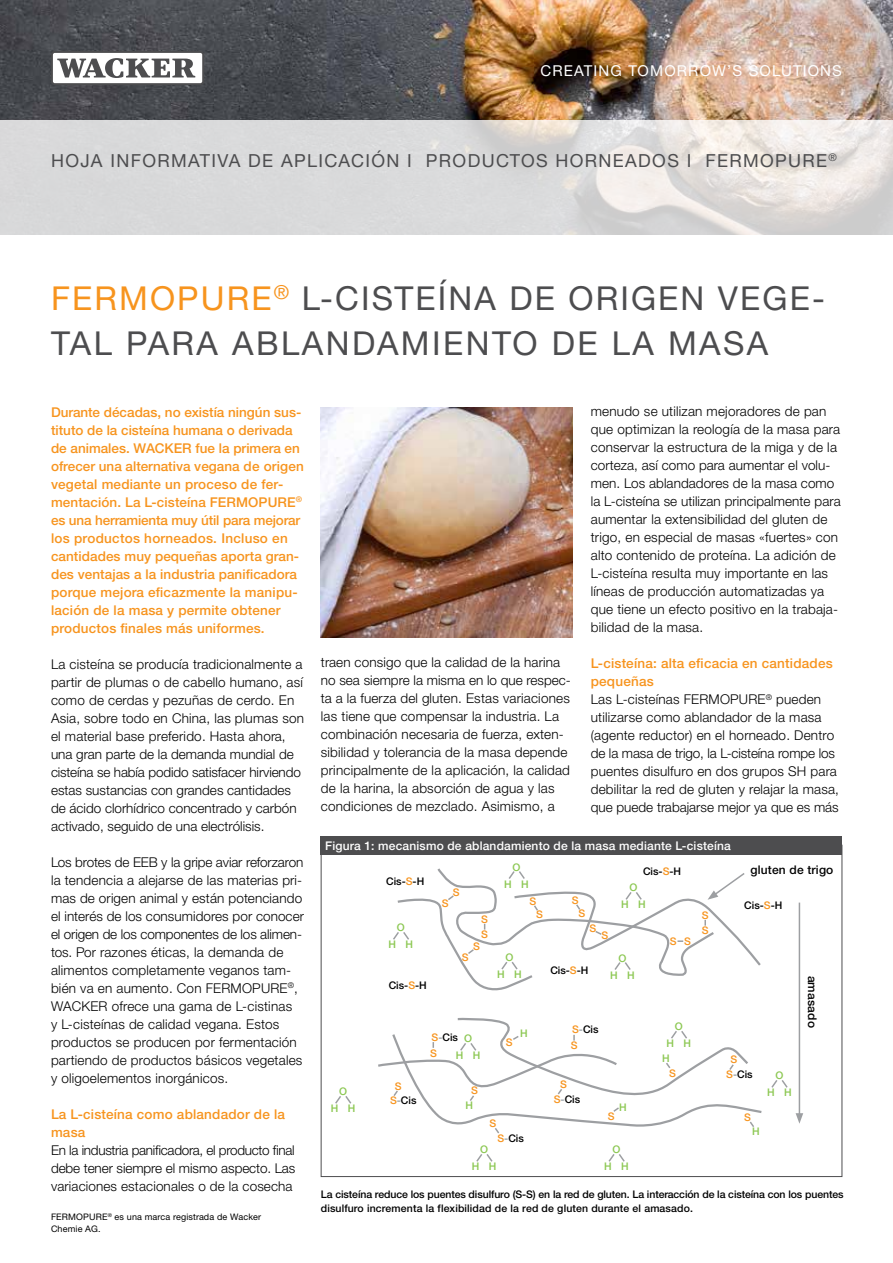
<style>
.page{position:relative;width:893px;height:1263px;background:#fff}
.page>*{position:absolute;margin:0;border:0;box-sizing:border-box;transform-origin:0 0}
.t1{font:33px/45.6px "Helvetica Panfor Wacker";letter-spacing:.065em;color:#4d4d4f}
.t2{font:18px "Helvetica Panfor Wacker";letter-spacing:.075em;color:#4d4d4f}
.t3{font:15px "Helvetica Panfor Wacker";letter-spacing:.075em;color:#fff}
.t4{font:300 13.5px/18px "Helvetica Panfor Wacker";letter-spacing:.015em;color:#000}
.t5{font:500 13.5px/18px "Helvetica Panfor Wacker";letter-spacing:.005em;color:#f7941e}
.t6{font:500 12px "Helvetica Panfor Wacker";letter-spacing:.015em;color:#fff}
.t7{font:500 12px "Helvetica Panfor Wacker";letter-spacing:.015em;color:#000}
.t8{font:500 10.5px/13.5px "Helvetica Panfor Wacker";color:#000}
.t9{font:500 10.5px/17px "Helvetica Panfor Wacker";color:#8bc751;text-align:center}
.t10{font:500 10.5px/15.3px "Helvetica Panfor Wacker";color:#f7941e}
.t11{font:9px/12px "Helvetica Panfor Wacker";letter-spacing:.015em;color:#000}
.s1{color:#f7941e}
.s2{font-weight:500;color:#f7941e}
.s3{color:#919ba1}
</style>
<div class="page">
<img style="left:0;top:0;width:893px;height:120px">
<svg style="left:51px;top:51px;width:153px;height:34px"></svg>
<div style="left:53px;top:53px;width:149px;height:30px;background:#fff;border-radius:2px"></div>
<svg style="left:57px;top:58px;width:138px;height:20px"></svg>
<img style="left:321px;top:407px;width:251px;height:230px">
<svg style="left:0;top:120px;width:893px;height:115px;background:#dddcdb"></svg>
<svg style="left:771px;top:1080px;width:17px;height:8px"></svg>
<svg style="left:608px;top:1154px;width:17px;height:8px"></svg>
<svg style="left:476px;top:1154px;width:17px;height:8px"></svg>
<svg style="left:335px;top:1096px;width:17px;height:8px"></svg>
<svg style="left:378px;top:1017px;width:384px;height:117px"></svg>
<hr style="left:799px;top:902px;width:1px;height:213px;background:#9d9fa2">
<svg style="left:796px;top:1113px;width:7px;height:11px"></svg>
<svg style="left:393px;top:868px;width:368px;height:123px"></svg>
<div style="left:321px;top:837px;width:521px;height:18px;background:#4d4d4f"></div>
<p class="t3" style="left:540px;top:61px;width:303px">CREATING TOMORROW’S SOLUTIONS</p>
<h2 class="t2" style="left:51px;top:149px;width:787px">HOJA INFORMATIVA DE APLICACIÓN I PRODUCTOS HORNEADOS I FERMOPURE<sup>®</sup></h2>
<h1 class="t1" style="left:51px;top:275px;width:775px"><span class="s1">FERMOPURE</span><sup>®</sup> L-CISTEÍNA DE ORIGEN VEGE-<br>TAL PARA ABLANDAMIENTO DE LA MASA</h1>
<p class="t5" style="left:51px;top:403px;width:254px">Durante décadas, no existía ningún sus&shy;tituto de la cisteína humana o derivada de animales. WACKER fue la primera en ofrecer una alternativa vegana de origen vegetal mediante un proceso de fer&shy;mentación. La L-cisteína FERMOPURE<sup>® </sup>es una herramienta muy útil para mejorar los productos horneados. Incluso en cantidades muy pequeñas aporta gran&shy;des ventajas a la industria panificadora porque mejora eficazmente la manipu&shy;lación de la masa y permite obtener productos finales más uniformes.</p>
<p class="t4" style="left:51px;top:655px;width:254px">La cisteína se producía tradicionalmente a partir de plumas o de cabello humano, así como de cerdas y pezuñas de cerdo. En Asia, sobre todo en China, las plumas son el material base preferido. Hasta ahora, una gran parte de la demanda mundial de cisteína se había podido satisfacer hirviendo estas sustancias con grandes cantidades de ácido clorhídrico concentrado y carbón activado, seguido de una electrólisis.</p>
<p class="t4" style="left:51px;top:853px;width:255px">Los brotes de EEB y la gripe aviar reforzaron la tendencia a alejarse de las materias pri&shy;mas de origen animal y están potenciando el interés de los consumidores por conocer el origen de los componentes de los alimen&shy;tos. Por razones éticas, la demanda de alimentos completamente veganos tam&shy;bién va en aumento. Con FERMOPURE<sup>®</sup>, WACKER ofrece una gama de L-cistinas<br>y L-cisteínas de calidad vegana. Estos productos se producen por fermentación partiendo de productos básicos vegetales y oligoelementos inorgánicos.</p>
<p class="t5" style="left:51px;top:1105px;width:236px">La L-cisteína como ablandador de la masa</p>
<p class="t4" style="left:51px;top:1141px;width:246px;text-align:justify">En la industria panificadora, el producto final debe tener siempre el mismo aspecto. Las variaciones estacionales o de la cosecha</p>
<p class="t11" style="left:51px;top:1210px;width:212px">FERMOPURE<sup>®</sup> es una marca registrada de Wacker<br>Chemie AG.</p>
<p class="t4" style="left:321px;top:653px;width:251px">traen consigo que la calidad de la harina no sea siempre la misma en lo que respec&shy;ta a la fuerza del gluten. Estas variaciones las tiene que compensar la industria. La combinación necesaria de fuerza, exten&shy;sibilidad y tolerancia de la masa depende principalmente de la aplicación, la calidad de la harina, la absorción de agua y las condiciones de mezclado. Asimismo, a</p>
<p class="t4" style="left:591px;top:402px;width:251px">menudo se utilizan mejoradores de pan que optimizan la reología de la masa para conservar la estructura de la miga y de la corteza, así como para aumentar el volu&shy;men. Los ablandadores de la masa como la L-cisteína se utilizan principalmente para aumentar la extensibilidad del gluten de trigo, en especial de masas «fuertes» con alto contenido de proteína. La adición de L-cisteína resulta muy importante en las líneas de producción automatizadas ya que tiene un efecto positivo en la trabaja&shy;bilidad de la masa.</p>
<p class="t4" style="left:591px;top:654px;width:250px"><span class="s2">L-cisteína: alta eficacia en cantidades pequeñas<br></span>Las L-cisteínas FERMOPURE<sup>®</sup> pueden utilizarse como ablandador de la masa (agente reductor) en el horneado. Dentro de la masa de trigo, la L-cisteína rompe los puentes disulfuro en dos grupos SH para debilitar la red de gluten y relajar la masa, que puede trabajarse mejor ya que es más</p>
<p class="t6" style="left:325px;top:838px;width:407px">Figura 1: mecanismo de ablandamiento de la masa mediante L-cisteína</p>
<p class="t8" style="left:386px;top:874px;width:40px">Cis-<span class="s1">S</span>-H</p>
<p class="t9" style="left:389px;top:919px;width:26px">O<br>H H</p>
<p class="t10" style="left:453px;top:884px;width:8px">S</p>
<p class="t10" style="left:442px;top:896px;width:8px">S</p>
<p class="t10" style="left:481px;top:911px;width:8px">S<br>S</p>
<p class="t10" style="left:473px;top:938px;width:8px">S</p>
<p class="t9" style="left:504px;top:858px;width:26px">O<br>H H</p>
<p class="t10" style="left:529px;top:893px;width:8px">S</p>
<p class="t10" style="left:536px;top:907px;width:8px">S</p>
<p class="t10" style="left:572px;top:892px;width:8px">S</p>
<p class="t10" style="left:578px;top:906px;width:8px">S</p>
<p class="t10" style="left:589px;top:920px;width:8px">S</p>
<p class="t10" style="left:602px;top:927px;width:8px">S</p>
<p class="t8" style="left:643px;top:865px;width:40px">Cis-<span class="s1">S</span>-H</p>
<p class="t9" style="left:621px;top:879px;width:26px">O<br>H H</p>
<p class="t10" style="left:670px;top:933px;width:23px">S S</p>
<p class="t10" style="left:702px;top:907px;width:8px">S<br>S</p>
<p class="t7" style="left:750px;top:863px;width:84px">gluten de trigo</p>
<p class="t8" style="left:744px;top:899px;width:40px">Cis-<span class="s1">S</span>-H</p>
<p class="t9" style="left:331px;top:1083px;width:26px">O<br>H H</p>
<p class="t8" style="left:389px;top:979px;width:40px">Cis-<span class="s1">S</span>-H</p>
<p class="t10" style="left:462px;top:949px;width:8px">S</p>
<p class="t8" style="left:432px;top:1030px;width:28px"><span class="s1">S</span><span class="s3">-</span>Cis</p>
<p class="t9" style="left:456px;top:1030px;width:26px">O<br>H H</p>
<p class="t10" style="left:430px;top:1045px;width:8px">S</p>
<p class="t9" style="left:497px;top:949px;width:26px">O<br>H H</p>
<p class="t10" style="left:506px;top:1034px;width:8px">S</p>
<p class="t9" style="left:520px;top:1025px;width:9px">H</p>
<p class="t8" style="left:550px;top:964px;width:40px">Cis-<span class="s1">S</span>-H</p>
<p class="t9" style="left:618px;top:949px;width:9px">O</p>
<p class="t9" style="left:610px;top:966px;width:9px">H</p>
<p class="t9" style="left:627px;top:966px;width:9px">H</p>
<p class="t8" style="left:572px;top:1023px;width:28px"><span class="s1">S</span><span class="s3">-</span>Cis</p>
<p class="t10" style="left:571px;top:1038px;width:8px">S</p>
<p class="t10" style="left:560px;top:1076px;width:8px">S</p>
<p class="t10" style="left:395px;top:1078px;width:8px">S</p>
<p class="t10" style="left:471px;top:1083px;width:8px">S</p>
<p class="t8" style="left:390px;top:1094px;width:28px"><span class="s1">S</span><span class="s3">-</span>Cis</p>
<p class="t8" style="left:554px;top:1092px;width:28px"><span class="s1">S</span><span class="s3">-</span>Cis</p>
<p class="t9" style="left:466px;top:1097px;width:9px">H</p>
<p class="t9" style="left:619px;top:1098px;width:9px">H</p>
<p class="t10" style="left:608px;top:1108px;width:8px">S</p>
<p class="t10" style="left:489px;top:1116px;width:8px">S</p>
<p class="t8" style="left:497px;top:1131px;width:28px"><span class="s1">S</span><span class="s3">-</span>Cis</p>
<p class="t9" style="left:472px;top:1141px;width:26px">O<br>H H</p>
<p class="t9" style="left:604px;top:1141px;width:26px">O<br>H H</p>
<p class="t9" style="left:675px;top:1018px;width:9px">O</p>
<p class="t9" style="left:667px;top:1035px;width:9px">H</p>
<p class="t9" style="left:662px;top:1050px;width:9px">H</p>
<p class="t10" style="left:669px;top:1065px;width:8px">S</p>
<p class="t9" style="left:684px;top:1035px;width:9px">H</p>
<p class="t10" style="left:731px;top:1052px;width:8px">S</p>
<p class="t8" style="left:726px;top:1068px;width:28px"><span class="s1">S</span><span class="s3">-</span>Cis</p>
<p class="t10" style="left:744px;top:1110px;width:8px">S</p>
<p class="t9" style="left:752px;top:1123px;width:9px">H</p>
<p class="t9" style="left:767px;top:1067px;width:26px">O<br>H H</p>
<p class="t7" style="left:820px;top:975px;width:54px;rotate:90deg">amasado</p>
<p class="t8" style="left:321px;top:1188px;width:524px">La cisteína reduce los puentes disulfuro (S-S) en la red de gluten. La interacción de la cisteína con los puentes disulfuro incrementa la flexibilidad de la red de gluten durante el amasado.</p>
</div>
